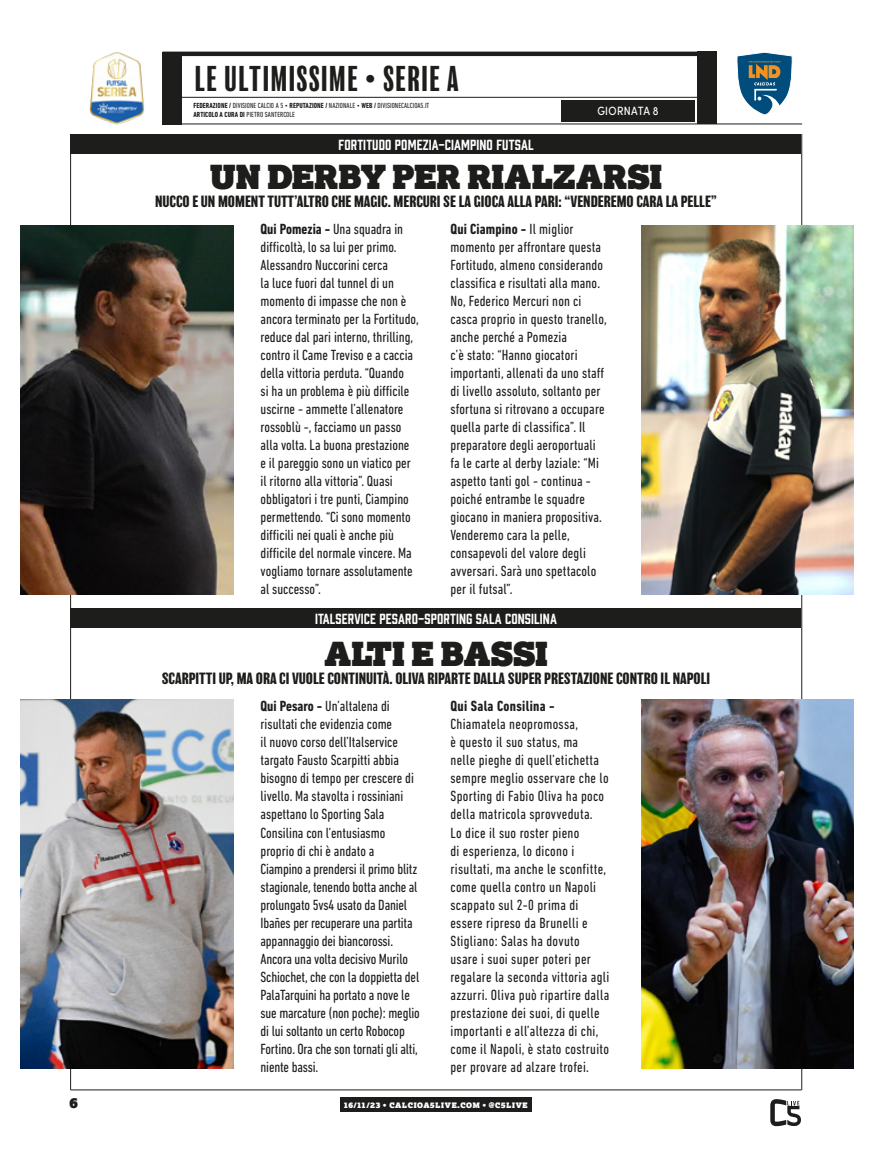
<style>
.page{position:relative;width:872px;height:1170px;background:#fff}
.page>*{position:absolute;margin:0;border:0;box-sizing:border-box;transform-origin:0 0}
.t1{font:33px "Lexia Advertising";color:#1d1d1b}
.t2{font:condensed 33px "Balboa";letter-spacing:.05em;color:#1d1d1b}
.t3{font:condensed 15px/18px "DIN Next LT Pro";color:#1d1d1b}
.t4{font:condensed 15px/18px "DIN Next LT Pro";letter-spacing:.02em;color:#1d1d1b}
.t5{font:700 15px "Balboa";color:#1d1d1b}
.t6{font:700 condensed 15px "DIN Next LT Pro";letter-spacing:.02em;color:#1d1d1b}
.t7{font:13.5px "Prohibition";letter-spacing:.01em;color:#fff}
.t8{font:13.5px "Lexia Advertising";color:#1d1d1b}
.t9{font:condensed 12px "Sofia Pro";letter-spacing:.03em;color:#fff}
.t10{font:condensed 7.5px/9px "DIN Next LT Pro";letter-spacing:.01em;color:#1d1d1b}
.t11{font:7.5px "Lexia Advertising";letter-spacing:.1em;color:#fff}
.s1{font-weight:700}
</style>
<div class="page">
<hr style="left:71px;top:1089px;width:730px;height:1px;background:#1d1d1b">
<div style="left:340px;top:1097px;width:191px;height:14px;background:#1d1d1b"></div>
<svg style="left:770px;top:1099px;width:31px;height:26px"></svg>
<hr style="left:163px;top:52px;width:553px;height:4px;background:#1d1d1b">
<hr style="left:165px;top:97px;width:540px;height:1px;background:#1d1d1b">
<hr style="left:165px;top:124px;width:637px;height:1px;background:#1d1d1b">
<hr style="left:801px;top:134px;width:1px;height:955px;background:#1d1d1b">
<hr style="left:70px;top:134px;width:1px;height:955px;background:#1d1d1b">
<svg style="left:737px;top:52px;width:55px;height:63px"></svg>
<img style="left:89px;top:52px;width:56px;height:72px">
<div style="left:163px;top:52px;width:19px;height:72px;background:#1d1d1b"></div>
<div style="left:697px;top:52px;width:19px;height:72px;background:#1d1d1b"></div>
<div style="left:561px;top:100px;width:133px;height:21px;background:#1d1d1b"></div>
<img style="left:641px;top:225px;width:213px;height:369px">
<img style="left:641px;top:699px;width:213px;height:369px">
<img style="left:21px;top:225px;width:212px;height:369px">
<img style="left:21px;top:699px;width:212px;height:369px">
<div style="left:71px;top:134px;width:730px;height:20px;background:#1d1d1b"></div>
<div style="left:71px;top:608px;width:730px;height:20px;background:#1d1d1b"></div>
<h1 class="t2" style="left:195px;top:62px;width:265px">LE ULTIMISSIME • SERIE A</h1>
<p class="t10" style="left:193px;top:101px;width:237px"><span class="s1">FEDERAZIONE /</span> DIVISIONE CALCIO A 5 • <span class="s1">REPUTAZIONE /</span> NAZIONALE • <span class="s1">WEB /</span> DIVISIONECALCIOA5.IT<br><span class="s1">ARTICOLO A CURA DI</span> PIETRO SANTERCOLE</p>
<p class="t7" style="left:338px;top:136px;width:196px">FORTITUDO POMEZIA-CIAMPINO FUTSAL</p>
<p class="t9" style="left:597px;top:104px;width:63px">GIORNATA 8</p>
<h1 class="t1" style="left:210px;top:155px;width:454px">UN DERBY PER RIALZARSI</h1>
<p class="t5" style="left:155px;top:193px;width:563px">NUCCO E UN MOMENT TUTT’ALTRO CHE MAGIC. MERCURI SE LA GIOCA ALLA PARI: “VENDEREMO CARA LA PELLE”</p>
<p class="t3" style="left:260px;top:220px;width:160px"><span class="s1">Qui Pomezia -</span> Una squadra in difficoltà, lo sa lui per primo.<br>Alessandro Nuccorini cerca<br>la luce fuori dal tunnel di un momento di impasse che non è ancora terminato per la Fortitudo, reduce dal pari interno, thrilling, contro il Came Treviso e a caccia della vittoria perduta. “Quando<br>si ha un problema è più difficile uscirne - ammette l’allenatore rossoblù -, facciamo un passo alla volta. La buona prestazione<br>e il pareggio sono un viatico per il ritorno alla vittoria”. Quasi obbligatori i tre punti, Ciampino permettendo. “Ci sono momento difficili nei quali è anche più difficile del normale vincere. Ma vogliamo tornare assolutamente al successo”.</p>
<p class="t3" style="left:450px;top:220px;width:158px"><span class="s1">Qui Ciampino -</span> Il miglior momento per affrontare questa<br>Fortitudo, almeno considerando classifica e risultati alla mano.<br>No, Federico Mercuri non ci casca proprio in questo tranello, anche perché a Pomezia<br>c’è stato: “Hanno giocatori importanti, allenati da uno staff di livello assoluto, soltanto per sfortuna si ritrovano a occupare quella parte di classifica”. Il preparatore degli aeroportuali fa le carte al derby laziale: “Mi aspetto tanti gol - continua - poiché entrambe le squadre giocano in maniera propositiva.<br>Venderemo cara la pelle, consapevoli del valore degli avversari. Sarà uno spettacolo per il futsal”.</p>
<p class="t7" style="left:315px;top:609px;width:243px">ITALSERVICE PESARO-SPORTING SALA CONSILINA</p>
<h1 class="t1" style="left:324px;top:632px;width:225px">ALTI E BASSI</h1>
<p class="t5" style="left:162px;top:670px;width:550px">SCARPITTI UP, MA ORA CI VUOLE CONTINUITÀ. OLIVA RIPARTE DALLA SUPER PRESTAZIONE CONTRO IL NAPOLI</p>
<p class="t3" style="left:260px;top:697px;width:161px"><span class="s1">Qui Pesaro -</span> Un’altalena di risultati che evidenzia come<br>il nuovo corso dell’Italservice targato Fausto Scarpitti abbia bisogno di tempo per crescere di livello. Ma stavolta i rossiniani aspettano lo Sporting Sala<br>Consilina con l’entusiasmo proprio di chi è andato a<br>Ciampino a prendersi il primo blitz stagionale, tenendo botta anche al prolungato 5vs4 usato da Daniel<br>Ibañes per recuperare una partita appannaggio dei biancorossi.<br>Ancora una volta decisivo Murilo<br>Schiochet, che con la doppietta del<br>PalaTarquini ha portato a nove le sue marcature (non poche): meglio di lui soltanto un certo Robocop<br>Fortino. Ora che son tornati gli alti, niente bassi.</p>
<p class="t6" style="left:450px;top:697px;width:106px">Qui Sala Consilina -</p>
<p class="t4" style="left:450px;top:715px;width:160px">Chiamatela neopromossa,<br>è questo il suo status, ma<br>nelle pieghe di quell’etichetta sempre meglio osservare che lo<br>Sporting di Fabio Oliva ha poco della matricola sprovveduta.<br>Lo dice il suo roster pieno<br>di esperienza, lo dicono i risultati, ma anche le sconfitte, come quella contro un Napoli scappato sul 2-0 prima di essere ripreso da Brunelli e<br>Stigliano: Salas ha dovuto usare i suoi super poteri per regalare la seconda vittoria agli azzurri. Oliva può ripartire dalla prestazione dei suoi, di quelle importanti e all’altezza di chi, come il Napoli, è stato costruito per provare ad alzare trofei.</p>
<p class="t8" style="left:70px;top:1093px;width:10px">6</p>
<p class="t11" style="left:344px;top:1099px;width:185px">16/11/23 • CALCIOA5LIVE.COM • @C5LIVE</p>
</div>
